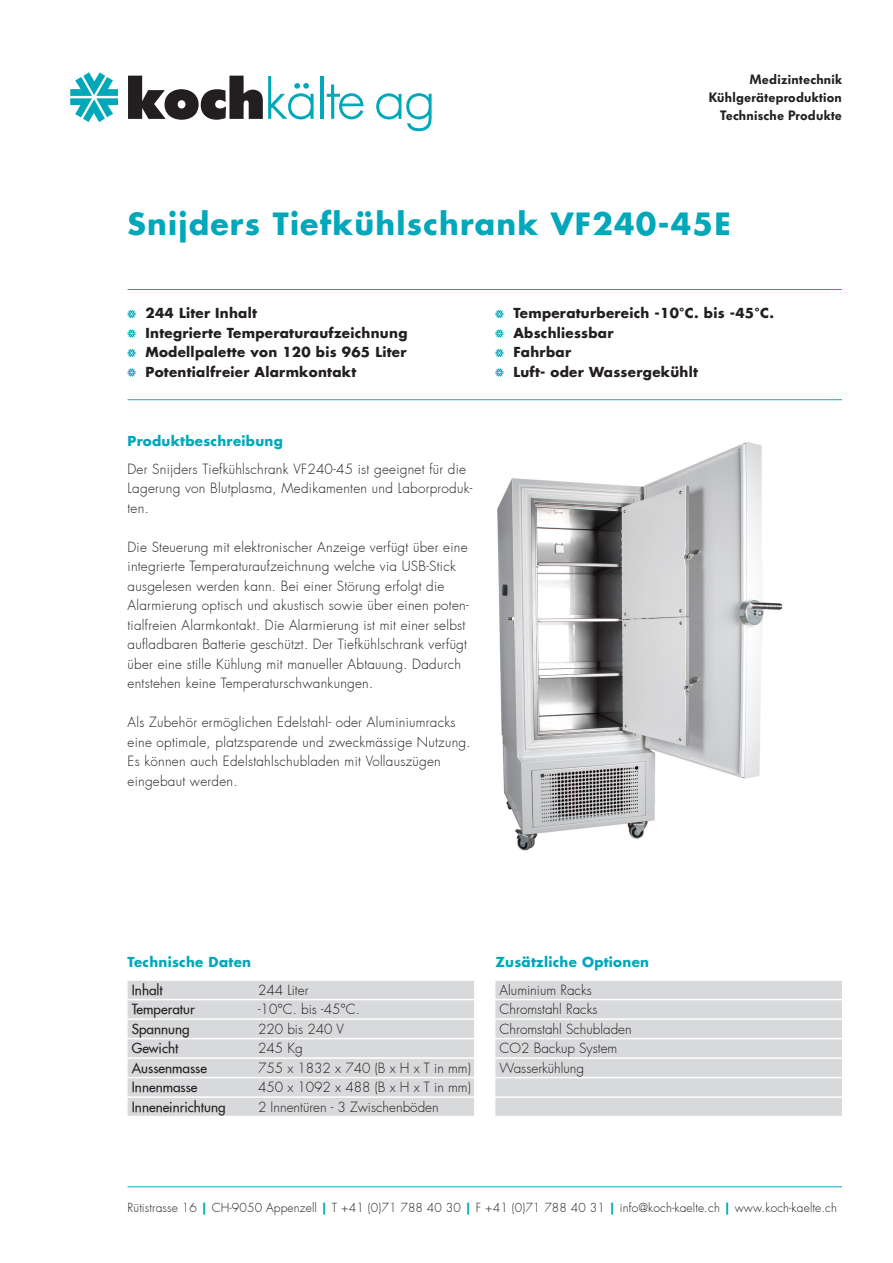
<style>
.page{position:relative;width:893px;height:1263px;background:#fff}
.page>*{position:absolute;margin:0;border:0;box-sizing:border-box;transform-origin:0 0}
.t1{font:700 30px "Futura";letter-spacing:.04em;color:#00a8b9}
.t2{font:300 13.5px/19.5px "Futura";letter-spacing:.02em;color:#231f20}
.Aufzählung{font:700 13.5px "Futura";letter-spacing:.02em;color:#231f20}
.t3{font:300 13.5px/19.5px "Futura";color:#231f20}
.t4{font:500 13.5px "Futura";color:#231f20}
.t5{font:700 13.5px "Futura";letter-spacing:.02em;color:#00a8b9}
.t6{font:600 13.5px/18px "Futura BQ";letter-spacing:.02em;color:#231f20;text-align:right}
.t7{font:300 12px "Futura";letter-spacing:.01em;color:#231f20}
.s1{font-weight:700;color:#00a8b9}
</style>
<div class="page">
<img style="left:497px;top:442px;width:286px;height:409px">
<svg style="left:128px;top:310px;width:8px;height:8px"></svg>
<svg style="left:128px;top:329px;width:8px;height:9px"></svg>
<svg style="left:128px;top:349px;width:8px;height:8px"></svg>
<svg style="left:128px;top:368px;width:8px;height:9px"></svg>
<svg style="left:495px;top:310px;width:8px;height:8px"></svg>
<svg style="left:495px;top:329px;width:8px;height:9px"></svg>
<svg style="left:495px;top:349px;width:8px;height:8px"></svg>
<svg style="left:495px;top:368px;width:8px;height:9px"></svg>
<svg style="left:70px;top:72px;width:48px;height:50px"></svg>
<svg style="left:128px;top:76px;width:186px;height:44px"></svg>
<hr style="left:320px;top:76px;width:3px;height:43px;background:#00a8b9">
<svg style="left:327px;top:84px;width:37px;height:35px"></svg>
<svg style="left:376px;top:93px;width:56px;height:38px"></svg>
<hr style="left:128px;top:289px;width:714px;height:1px;background:#00a8b9">
<hr style="left:128px;top:399px;width:714px;height:1px;background:#00a8b9">
<hr style="left:128px;top:1186px;width:714px;height:1px;background:#00a8b9">
<div style="left:495px;top:981px;width:347px;height:18px;background:#d8d9db"></div>
<div style="left:495px;top:1000px;width:347px;height:18px;background:#d8d9db"></div>
<div style="left:495px;top:1020px;width:347px;height:18px;background:#d8d9db"></div>
<div style="left:495px;top:1039px;width:347px;height:18px;background:#d8d9db"></div>
<div style="left:495px;top:1059px;width:347px;height:18px;background:#d8d9db"></div>
<div style="left:495px;top:1078px;width:347px;height:18px;background:#d8d9db"></div>
<div style="left:495px;top:1098px;width:347px;height:18px;background:#d8d9db"></div>
<div style="left:128px;top:981px;width:346px;height:18px;background:#d8d9db"></div>
<div style="left:128px;top:1000px;width:346px;height:18px;background:#d8d9db"></div>
<div style="left:128px;top:1020px;width:346px;height:18px;background:#d8d9db"></div>
<div style="left:128px;top:1039px;width:346px;height:18px;background:#d8d9db"></div>
<div style="left:128px;top:1059px;width:346px;height:18px;background:#d8d9db"></div>
<div style="left:128px;top:1078px;width:346px;height:18px;background:#d8d9db"></div>
<div style="left:128px;top:1098px;width:346px;height:18px;background:#d8d9db"></div>
<p class="t6" style="left:709px;top:71px;width:135px">Medizintechnik<br>Kühlgeräteproduktion<br>Technische Produkte</p>
<h1 class="t1" style="left:128px;top:204px;width:605px">Snijders Tiefkühlschrank VF240-45E</h1>
<p class="Aufzählung" style="left:146px;top:304px;width:113px">244 Liter Inhalt</p>
<p class="Aufzählung" style="left:146px;top:324px;width:263px">Integrierte Temperaturaufzeichnung</p>
<p class="Aufzählung" style="left:146px;top:343px;width:262px">Modellpalette von 120 bis 965 Liter</p>
<p class="Aufzählung" style="left:146px;top:363px;width:212px">Potentialfreier Alarmkontakt</p>
<p class="t5" style="left:128px;top:432px;width:157px">Produktbeschreibung</p>
<p class="t2" style="left:128px;top:460px;width:346px">Der Snijders Tiefkühlschrank VF240-45 ist geeignet für die<br>Lagerung von Blutplasma, Medikamenten und Laborproduk&shy;ten.</p>
<p class="t2" style="left:128px;top:538px;width:343px">Die Steuerung mit elektronischer Anzeige verfügt über eine integrierte Temperaturaufzeichnung welche via USB-Stick ausgelesen werden kann. Bei einer Störung erfolgt die Alarmierung optisch und akustisch sowie über einen poten&shy;tialfreien Alarmkontakt. Die Alarmierung ist mit einer selbst aufladbaren Batterie geschützt. Der Tiefkühlschrank verfügt über eine stille Kühlung mit manueller Abtauung. Dadurch entstehen keine Temperaturschwankungen.</p>
<p class="t2" style="left:128px;top:713px;width:345px">Als Zubehör ermöglichen Edelstahl- oder Aluminiumracks eine optimale, platzsparende und zweckmässige Nutzung.<br>Es können auch Edelstahlschubladen mit Vollauszügen eingebaut werden.</p>
<p class="Aufzählung" style="left:513px;top:304px;width:262px">Temperaturbereich -10°C. bis -45°C.</p>
<p class="Aufzählung" style="left:513px;top:324px;width:102px">Abschliessbar</p>
<p class="Aufzählung" style="left:513px;top:343px;width:59px">Fahrbar</p>
<p class="Aufzählung" style="left:513px;top:363px;width:186px">Luft- oder Wassergekühlt</p>
<p class="t5" style="left:128px;top:953px;width:125px">Technische Daten</p>
<p class="t4" style="left:132px;top:981px;width:32px">Inhalt</p>
<p class="t3" style="left:258px;top:980px;width:52px">244 Liter</p>
<p class="t4" style="left:132px;top:1001px;width:64px">Temperatur</p>
<p class="t2" style="left:258px;top:1000px;width:103px">-10°C. bis -45°C.</p>
<p class="t4" style="left:132px;top:1020px;width:59px">Spannung</p>
<p class="t3" style="left:258px;top:1019px;width:88px">220 bis 240 V</p>
<p class="t4" style="left:132px;top:1040px;width:48px">Gewicht</p>
<p class="t2" style="left:258px;top:1039px;width:46px">245 Kg</p>
<p class="t4" style="left:132px;top:1059px;width:77px">Aussenmasse</p>
<p class="t3" style="left:258px;top:1058px;width:214px">755 x 1832 x 740 (B x H x T in mm)</p>
<p class="t4" style="left:132px;top:1079px;width:67px">Innenmasse</p>
<p class="t3" style="left:258px;top:1078px;width:214px">450 x 1092 x 488 (B x H x T in mm)</p>
<p class="t4" style="left:132px;top:1098px;width:95px">Inneneinrichtung</p>
<p class="t3" style="left:258px;top:1097px;width:182px">2 Innentüren - 3 Zwischenböden</p>
<p class="t5" style="left:495px;top:953px;width:155px">Zusätzliche Optionen</p>
<p class="t3" style="left:500px;top:980px;width:134px">Aluminium Racks<br>Chromstahl Racks<br>Chromstahl Schubladen<br>CO2 Backup System<br>Wasserkühlung</p>
<p class="t7" style="left:128px;top:1200px;width:711px">Rütistrasse 16 <span class="s1">|</span> CH-9050 Appenzell <span class="s1">|</span> T +41 (0)71 788 40 30 <span class="s1">|</span> F +41 (0)71 788 40 31 <span class="s1">|</span> info@koch-kaelte.ch <span class="s1">|</span> www.koch-kaelte.ch</p>
</div>
